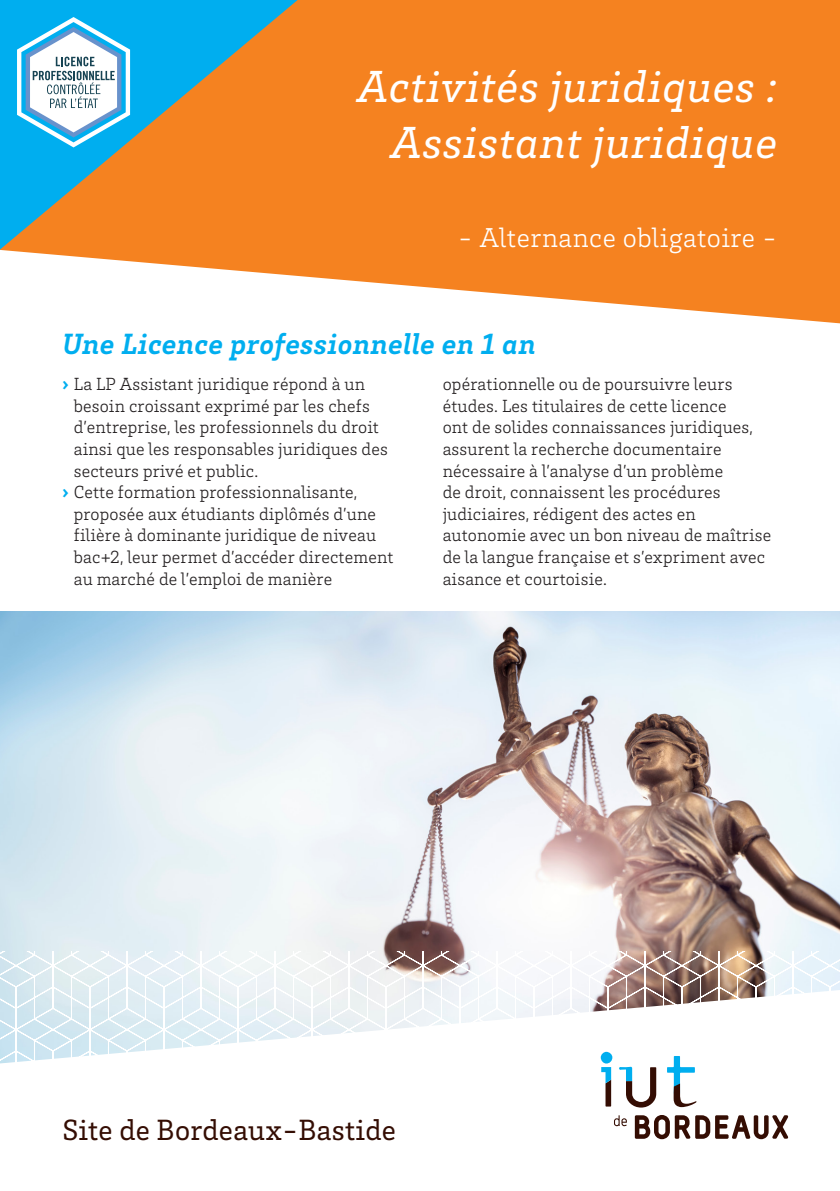
<style>
.page{position:relative;width:840px;height:1191px;background:#fff}
.page>*{position:absolute;margin:0;border:0;box-sizing:border-box;transform-origin:0 0}
._00_Titre_Mention{font:italic 46px "Brix Slab";letter-spacing:.02em;color:#fff}
._00_Titre_Mention-2{font:italic 700 30px "Brix Slab";letter-spacing:.02em;color:#00aeef}
._01_Titre_Bleu_13_5{font:30px "Brix Slab";letter-spacing:.01em;color:#340d03}
._00_Titre_Mention-3{font:300 28px "Brix Slab";letter-spacing:.02em;color:#fff}
.t1{font:300 18px/21.6px "Brix Slab";letter-spacing:.01em;color:#231f20}
.s1{font-weight:900;color:#00aeef}
</style>
<div class="page">
<img style="left:0;top:611px;width:839px;height:340px">
<svg style="left:0;top:0;width:839px;height:323px;fill:#f58220"></svg>
<svg style="left:0;top:0;width:297px;height:249px;background:#98926e"></svg>
<svg style="left:17px;top:17px;width:113px;height:130px"></svg>
<svg style="left:0;top:951px;width:839px;height:157px"></svg>
<svg style="left:634px;top:1115px;width:153px;height:24px"></svg>
<svg style="left:614px;top:1115px;width:12px;height:11px"></svg>
<svg style="left:666px;top:1056px;width:30px;height:51px"></svg>
<svg style="left:618px;top:1066px;width:38px;height:41px"></svg>
<div style="left:600px;top:1051px;width:12px;height:12px;background:#00aeef;border-radius:50%"></div>
<svg style="left:601px;top:1067px;width:9px;height:39px"></svg>
<p class="_00_Titre_Mention" style="left:357px;top:56px;width:421px">Activités juridiques :</p>
<p class="_00_Titre_Mention" style="left:391px;top:111px;width:388px">Assistant juridique</p>
<p class="_00_Titre_Mention-3" style="left:457px;top:220px;width:321px">- Alternance obligatoire -</p>
<p class="_00_Titre_Mention-2" style="left:62px;top:324px;width:474px">Une Licence professionnelle en 1 an</p>
<p class="t1" style="left:74px;top:372px;width:315px;text-indent:-11px"><span class="s1">›</span> La LP Assistant juridique répond à un besoin croissant exprimé par les chefs d’entreprise, les professionnels du droit ainsi que les responsables juridiques des secteurs privé et public.</p>
<p class="t1" style="left:74px;top:480px;width:321px;text-indent:-11px"><span class="s1">›</span> Cette formation professionnalisante, proposée aux étudiants diplômés d’une filière à dominante juridique de niveau bac+2, leur permet d’accéder directement au marché de l’emploi de manière</p>
<p class="t1" style="left:442px;top:372px;width:330px">opérationnelle ou de poursuivre leurs études. Les titulaires de cette licence<br>ont de solides connaissances juridiques, assurent la recherche documentaire nécessaire à l’analyse d’un problème<br>de droit, connaissent les procédures judiciaires, rédigent des actes en autonomie avec un bon niveau de maîtrise de la langue française et s’expriment avec aisance et courtoisie.</p>
<p class="_01_Titre_Bleu_13_5" style="left:62px;top:1110px;width:335px">Site de Bordeaux-Bastide</p>
</div>
